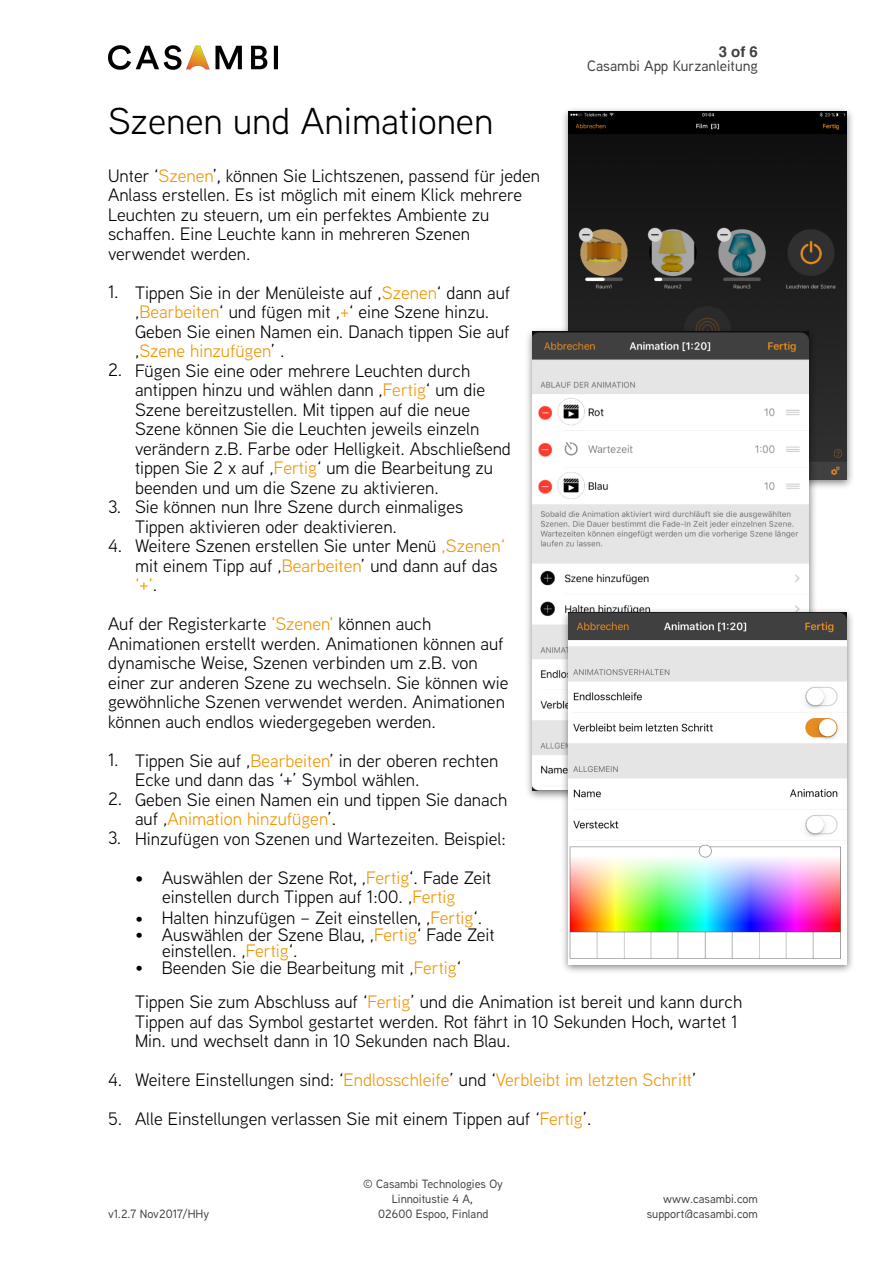
<style>
.page{position:relative;width:893px;height:1263px;background:#fff}
.page>*{position:absolute;margin:0;border:0;box-sizing:border-box;transform-origin:0 0}
.t1{font:37.5px "Aaux Next";color:#000}
.t2{font:18px/19.5px "Aaux Next";color:#000}
.t3{font:18px "Aaux Next";color:#f09500}
.t4{font:500 15px "Aaux Next";color:#404040}
.t5{font:700 15px "Helvetica";color:#404040}
.t6{font:500 12px/15px "Aaux Next";color:#404040;text-align:center}
.s1{color:#f09500}
.s2{color:#000}
</style>
<div class="page">
<img style="left:108px;top:45px;width:170px;height:25px">
<img style="left:563px;top:109px;width:289px;height:379px">
<img style="left:568px;top:111px;width:278px;height:369px">
<img style="left:527px;top:326px;width:289px;height:473px">
<img style="left:532px;top:332px;width:276px;height:458px">
<img style="left:561px;top:607px;width:291px;height:365px">
<img style="left:568px;top:612px;width:278px;height:352px">
<p class="t5" style="left:718px;top:46px;width:41px">3 of 6</p>
<p class="t4" style="left:587px;top:60px;width:172px">Casambi App Kurzanleitung</p>
<h1 class="t1" style="left:108px;top:107px;width:387px">Szenen und Animationen</h1>
<p class="t2" style="left:108px;top:167px;width:433px">Unter ‘<span class="s1">Szenen</span>’, können Sie Lichtszenen, passend für jeden Anlass erstellen. Es ist möglich mit einem Klick mehrere Leuchten zu steuern, um ein perfektes Ambiente zu schaffen. Eine Leuchte kann in mehreren Szenen verwendet werden.</p>
<p class="t2" style="left:135px;top:284px;width:376px;text-indent:-27px">1. Tippen Sie in der Menüleiste auf ‚<span class="s1">Szenen</span>‘ dann auf ‚<span class="s1">Bearbeiten</span>‘ und fügen mit ‚<span class="s1">+</span>‘ eine Szene hinzu.<br>Geben Sie einen Namen ein. Danach tippen Sie auf ‚<span class="s1">Szene hinzufügen</span>’ .</p>
<p class="t2" style="left:135px;top:362px;width:377px;text-indent:-27px">2. Fügen Sie eine oder mehrere Leuchten durch antippen hinzu und wählen dann ‚<span class="s1">Fertig</span>‘ um die Szene bereitzustellen. Mit tippen auf die neue Szene können Sie die Leuchten jeweils einzeln verändern z.B. Farbe oder Helligkeit. Abschließend tippen Sie 2 x auf ‚<span class="s1">Fertig</span>‘ um die Bearbeitung zu beenden und um die Szene zu aktivieren.</p>
<p class="t2" style="left:135px;top:499px;width:330px;text-indent:-27px">3. Sie können nun Ihre Szene durch einmaliges<br>Tippen aktivieren oder deaktivieren.</p>
<p class="t2" style="left:135px;top:538px;width:371px;text-indent:-27px">4. Weitere Szenen erstellen Sie unter Menü <span class="s1">‚Szenen‘ </span>mit einem Tipp auf ‚<span class="s1">Bearbeiten</span>’ und dann auf das <span class="s1">‘+‘</span>.</p>
<p class="t2" style="left:108px;top:616px;width:402px">Auf der Registerkarte <span class="s1">'Szenen'</span> können auch Animationen erstellt werden. Animationen können auf dynamische Weise, Szenen verbinden um z.B. von einer zur anderen Szene zu wechseln. Sie können wie gewöhnliche Szenen verwendet werden. Animationen können auch endlos wiedergegeben werden.</p>
<p class="t2" style="left:135px;top:752px;width:365px;text-indent:-27px">1. Tippen Sie auf ‚<span class="s1">Bearbeiten</span>’ in der oberen rechten<br>Ecke und dann das ‘+’ Symbol wählen.</p>
<p class="t2" style="left:135px;top:791px;width:374px;text-indent:-27px">2. Geben Sie einen Namen ein und tippen Sie danach auf ‚<span class="s1">Animation hinzufügen</span>’.</p>
<p class="t2" style="left:108px;top:830px;width:399px">3. Hinzufügen von Szenen und Wartezeiten. Beispiel:</p>
<p class="t2" style="left:135px;top:869px;width:358px;text-align:center">• Auswählen der Szene Rot, ‚<span class="s1">Fertig</span>‘. Fade Zeit einstellen durch Tippen auf 1:00. ‚<span class="s1">Fertig</span></p>
<p class="t2" style="left:135px;top:910px;width:348px">• Halten hinzufügen – Zeit einstellen, ‚<span class="s1">Fertig</span>‘.</p>
<p class="t2" style="left:162px;top:928px;width:334px;line-height:16.5px;text-indent:-27px">• Auswählen der Szene Blau, ‚<span class="s1">Fertig</span>‘ Fade Zeit einstellen. ‚<span class="s1">Fertig</span>‘.</p>
<p class="t2" style="left:135px;top:952px;width:608px;line-height:34.5px">• Beenden Sie die Bearbeitung mit ‚<span class="s1">Fertig</span>‘<br>Tippen Sie zum Abschluss auf ‘<span class="s1">Fertig</span>’ und die Animation ist bereit und kann durch</p>
<p class="t2" style="left:135px;top:1013px;width:604px">Tippen auf das Symbol gestartet werden. Rot fährt in 10 Sekunden Hoch, wartet 1<br>Min. und wechselt dann in 10 Sekunden nach Blau.</p>
<p class="t3" style="left:108px;top:1073px;width:589px"><span class="s2">4. Weitere Einstellungen sind: ‘</span>Endlosschleife<span class="s2">’ und ‘</span>Verbleibt im letzten Schritt<span class="s2">’</span></p>
<p class="t2" style="left:108px;top:1111px;width:485px">5. Alle Einstellungen verlassen Sie mit einem Tippen auf ‘<span class="s1">Fertig</span>’.</p>
<p class="t6" style="left:108px;top:1208px;width:103px">v1.2.7 Nov2017/HHy</p>
<p class="t6" style="left:363px;top:1178px;width:141px">© Casambi Technologies Oy<br>Linnoitustie 4 A,<br>02600 Espoo, Finland</p>
<p class="t6" style="left:646px;top:1192px;width:113px;text-align:right">www.casambi.com support@casambi.com</p>
</div>
